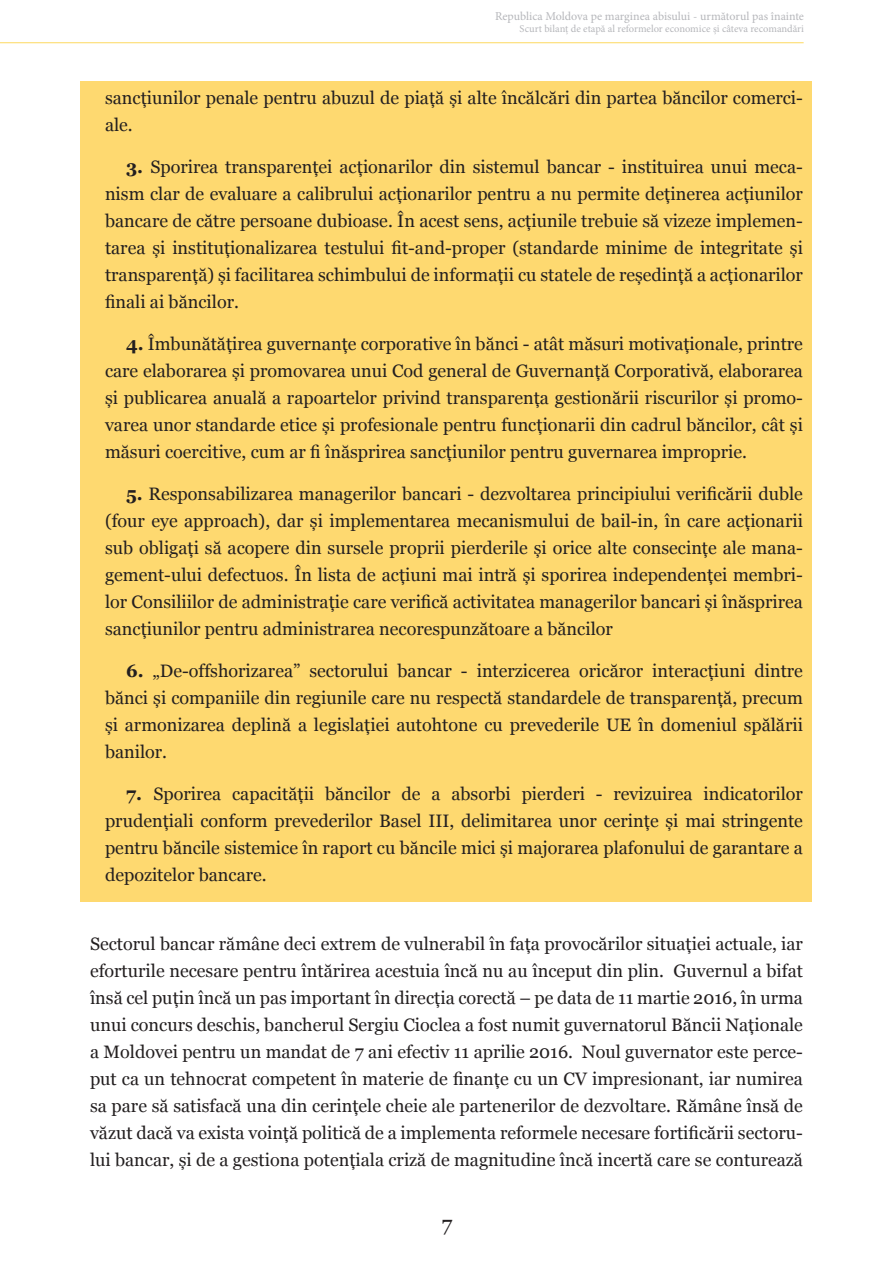
<style>
.page{position:relative;width:893px;height:1263px;background:#fff}
.page>*{position:absolute;margin:0;border:0;box-sizing:border-box;transform-origin:0 0}
.t1{font:21px "Georgia";color:#231f20}
.t2{font:18px/27px "Georgia";color:#231f20;text-align:justify}
.t3{font:12px "Minion Pro";letter-spacing:-.005em;color:#b6b7bb}
.t4{font:10.5px "Minion Pro";color:#b6b7bb}
.s1{font-weight:700}
</style>
<div class="page">
<div style="left:80px;top:81px;width:731px;height:820px;background:#fed970"></div>
<svg style="left:492px;top:43px;width:312px;height:1px"></svg>
<hr style="left:0;top:42px;width:804px;height:1px;background:#fdd95f">
<p class="t3" style="left:495px;top:8px;width:310px">Republica Moldova pe marginea abisului - următorul pas înainte</p>
<p class="t4" style="left:520px;top:22px;width:286px">Scurt bilanț de etapă al reformelor economice și câteva recomandări</p>
<p class="t2" style="left:105px;top:84px;width:699px">sancțiunilor penale pentru abuzul de piață și alte încălcări din partea băncilor comerci&shy;ale.</p>
<p class="t2" style="left:105px;top:153px;width:699px;text-indent:21px"><span class="s1">3.</span> Sporirea transparenței acționarilor din sistemul bancar - instituirea unui meca&shy;nism clar de evaluare a calibrului acționarilor pentru a nu permite deținerea acțiunilor bancare de către persoane dubioase. În acest sens, acțiunile trebuie să vizeze implemen&shy;tarea și instituționalizarea testului fit-and-proper (standarde minime de integritate și transparență) și facilitarea schimbului de informații cu statele de reședință a acționarilor finali ai băncilor.</p>
<p class="t2" style="left:105px;top:330px;width:699px;text-indent:21px"><span class="s1">4.</span> Îmbunătățirea guvernanțe corporative în bănci - atât măsuri motivaționale, printre care elaborarea și promovarea unui Cod general de Guvernanță Corporativă, elaborarea și publicarea anuală a rapoartelor privind transparența gestionării riscurilor și promo&shy;varea unor standarde etice și profesionale pentru funcționarii din cadrul băncilor, cât și măsuri coercitive, cum ar fi înăsprirea sancțiunilor pentru guvernarea improprie.</p>
<p class="t2" style="left:105px;top:480px;width:699px;text-indent:21px"><span class="s1">5.</span> Responsabilizarea managerilor bancari - dezvoltarea principiului verificării duble (four eye approach), dar și implementarea mecanismului de bail-in, în care acționarii sub obligați să acopere din sursele proprii pierderile și orice alte consecințe ale mana&shy;gement-ului defectuos. În lista de acțiuni mai intră și sporirea independenței membri&shy;lor Consiliilor de administrație care verifică activitatea managerilor bancari și înăsprirea sancțiunilor pentru administrarea necorespunzătoare a băncilor</p>
<p class="t2" style="left:105px;top:657px;width:699px;text-indent:21px"><span class="s1">6.</span> „De-offshorizarea” sectorului bancar - interzicerea oricăror interacțiuni dintre bănci și companiile din regiunile care nu respectă standardele de transparență, precum și armonizarea deplină a legislației autohtone cu prevederile UE în domeniul spălării banilor.</p>
<p class="t2" style="left:105px;top:780px;width:699px;text-indent:21px"><span class="s1">7.</span> Sporirea capacității băncilor de a absorbi pierderi - revizuirea indicatorilor prudențiali conform prevederilor Basel III, delimitarea unor cerințe și mai stringente pentru băncile sistemice în raport cu băncile mici și majorarea plafonului de garantare a depozitelor bancare.</p>
<p class="t2" style="left:90px;top:930px;width:714px">Sectorul bancar rămâne deci extrem de vulnerabil în fața provocărilor situației actuale, iar eforturile necesare pentru întărirea acestuia încă nu au început din plin. Guvernul a bifat însă cel puțin încă un pas important în direcția corectă – pe data de 11 martie 2016, în urma unui concurs deschis, bancherul Sergiu Cioclea a fost numit guvernatorul Băncii Naționale a Moldovei pentru un mandat de 7 ani efectiv 11 aprilie 2016. Noul guvernator este perce&shy;put ca un tehnocrat competent în materie de finanțe cu un CV impresionant, iar numirea sa pare să satisfacă una din cerințele cheie ale partenerilor de dezvoltare. Rămâne însă de văzut dacă va exista voință politică de a implementa reformele necesare fortificării sectoru&shy;lui bancar, și de a gestiona potențiala criză de magnitudine încă incertă care se conturează</p>
<p class="t1" style="left:442px;top:1211px;width:12px">7</p>
</div>
